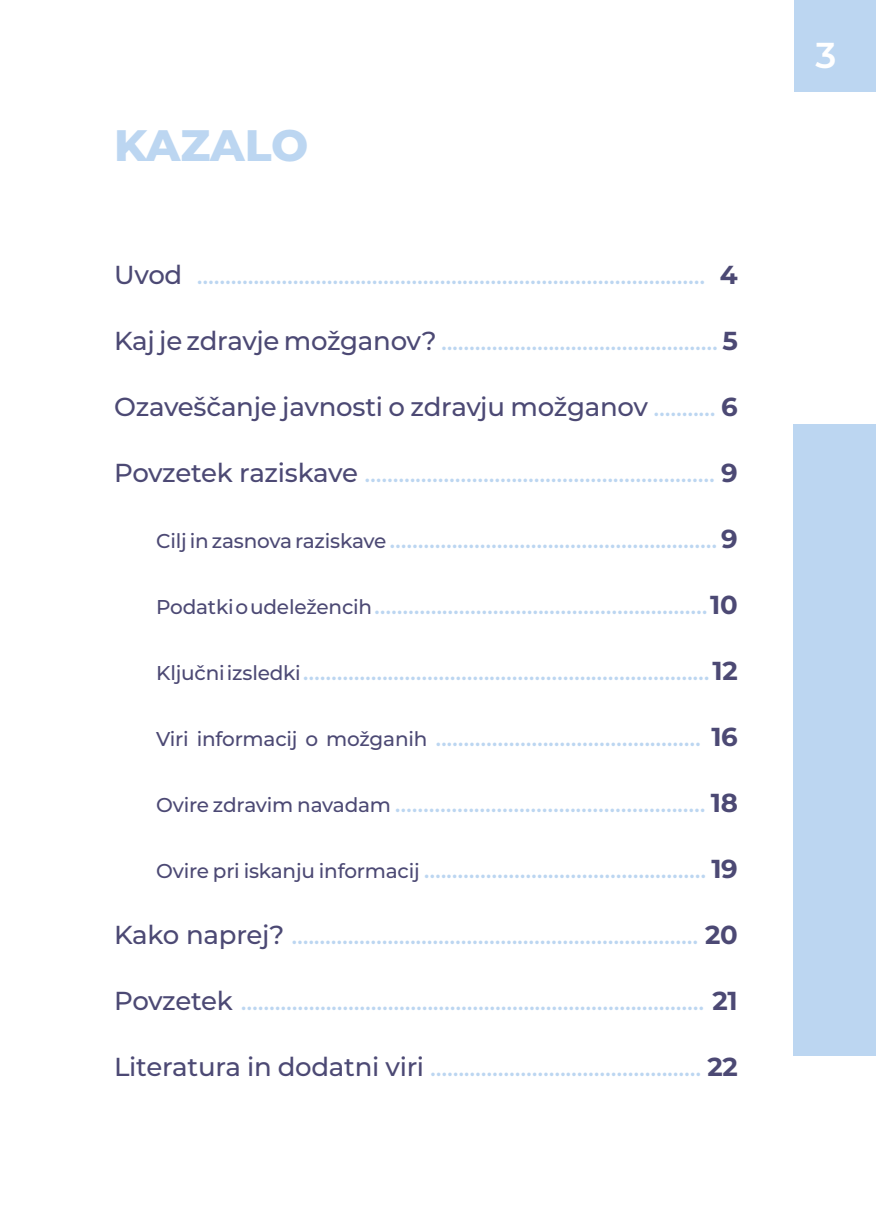
<style>
.page{position:relative;width:876px;height:1227px;background:#fff}
.page>*{position:absolute;margin:0;border:0;box-sizing:border-box;transform-origin:0 0}
.t1{font:800 44px "Montserrat";color:#bcd6f1}
.t2{font:600 36px "Montserrat";color:#fff}
.t3{font:500 26px "Montserrat";letter-spacing:-.01em;color:#bcd6f1}
.t4{font:500 26px "Montserrat";letter-spacing:-.01em;color:#4c4974}
.s1{color:#4c4974}
.s2{font-weight:700;color:#4c4974}
.s3{color:#bcd6f1}
.s4{font-weight:700}
.s5{font-size:20px;color:#4c4974}
</style>
<div class="page">
<div style="left:793px;top:424px;width:82px;height:631px;background:#bcd6f1"></div>
<div style="left:793px;top:0;width:82px;height:92px;background:#bcd6f1"></div>
<h1 class="t1" style="left:114px;top:113px;width:196px">KAZALO</h1>
<p class="t3" style="left:114px;top:257px;width:625px"><span class="s1">Uvod</span> .......................................................................................... <span class="s2">4</span></p>
<p class="t3" style="left:114px;top:323px;width:625px"><span class="s1">Kaj je zdravje možganov?</span> ................................................. <span class="s2">5</span></p>
<p class="t4" style="left:114px;top:389px;width:625px">Ozaveščanje javnosti o zdravju možganov <span class="s3">...........</span> <span class="s4">6</span></p>
<p class="t3" style="left:114px;top:455px;width:625px"><span class="s1">Povzetek raziskave</span> .............................................................. <span class="s2">9</span></p>
<p class="t3" style="left:156px;top:521px;width:583px"><span class="s5">Cilj in zasnova raziskave</span> .......................................................... <span class="s2">9</span></p>
<p class="t3" style="left:156px;top:587px;width:583px"><span class="s5">Podatki o udeležencih</span> ...........................................................<span class="s2">10</span></p>
<p class="t3" style="left:156px;top:653px;width:583px"><span class="s5">Ključni izsledki</span> ........................................................................<span class="s2">12</span></p>
<p class="t3" style="left:156px;top:719px;width:583px"><span class="s5">Viri informacij o možganih</span> ............................................... <span class="s2">16</span></p>
<p class="t3" style="left:156px;top:785px;width:583px"><span class="s5">Ovire zdravim navadam</span> ....................................................... <span class="s2">18</span></p>
<p class="t3" style="left:156px;top:851px;width:583px"><span class="s5">Ovire pri iskanju informacij</span> .................................................. <span class="s2">19</span></p>
<p class="t3" style="left:114px;top:917px;width:625px"><span class="s1">Kako naprej?</span> ........................................................................ <span class="s2">20</span></p>
<p class="t3" style="left:114px;top:983px;width:625px"><span class="s1">Povzetek</span> .................................................................................. <span class="s2">21</span></p>
<p class="t3" style="left:114px;top:1049px;width:625px"><span class="s1">Literatura in dodatni viri</span> ................................................ <span class="s2">22</span></p>
<h2 class="t2" style="left:815px;top:29px;width:22px">3</h2>
</div>
